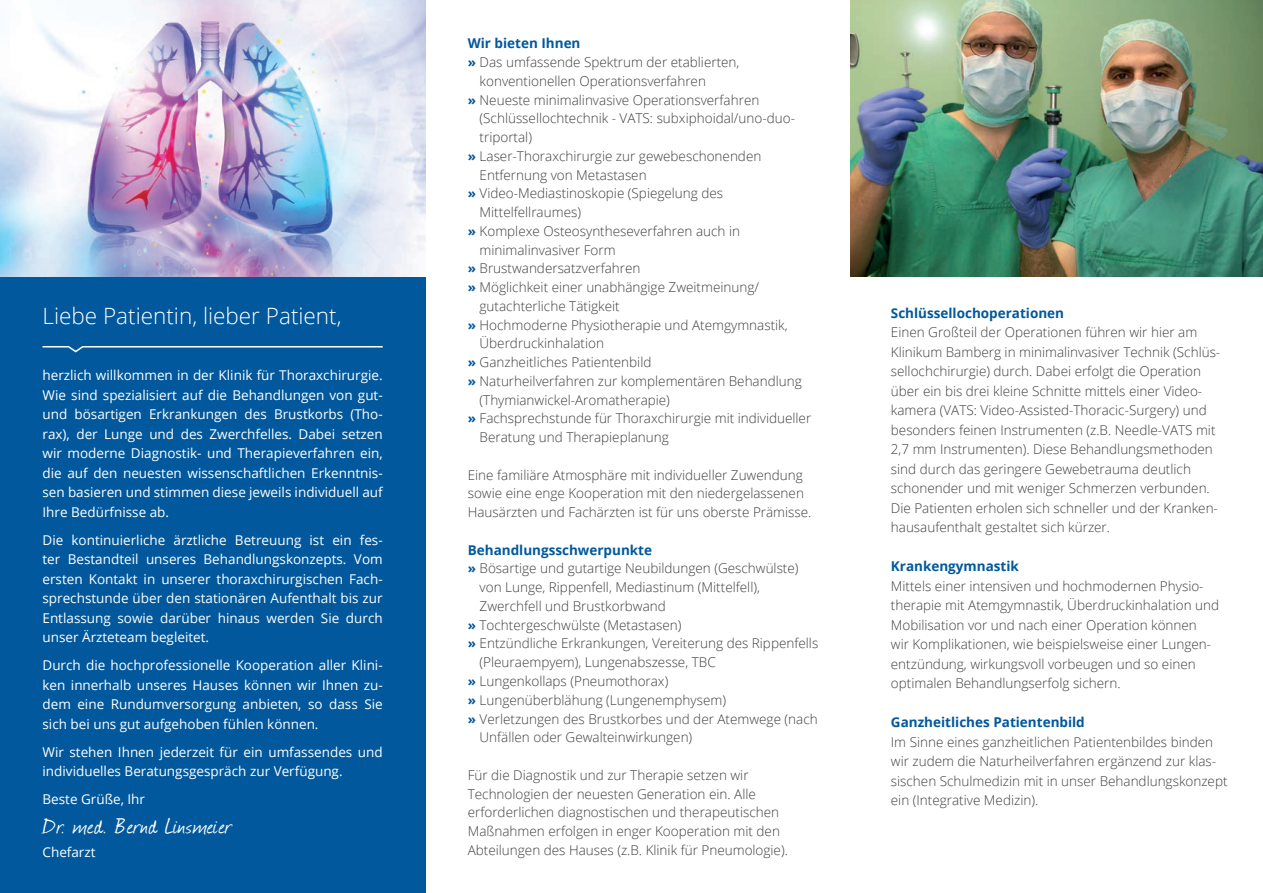
<style>
.page{position:relative;width:1263px;height:893px;background:#fff}
.page>*{position:absolute;margin:0;border:0;box-sizing:border-box;transform-origin:0 0}
.t1{font:27px "Journal";letter-spacing:.03em;color:#fff}
.t2{font:300 22.5px "Open Sans";color:#fff}
.t3{font:300 13.5px/19.5px "Open Sans";color:#3e3e3f}
.t4{font:13.5px/19.5px "Open Sans";color:#fff;text-align:justify}
.t5{font:700 13.5px "Open Sans";color:#01589c}
.s1{font-weight:700;color:#01589c}
</style>
<div class="page">
<div style="left:0;top:0;width:425px;height:893px;background:#01589c"></div>
<svg style="left:42px;top:346px;width:341px;height:7px"></svg>
<img style="left:0;top:0;width:425px;height:277px">
<img style="left:850px;top:0;width:413px;height:277px">
<h2 class="t2" style="left:43px;top:301px;width:301px">Liebe Patientin, lieber Patient,</h2>
<p class="t4" style="left:43px;top:365px;width:342px">herzlich willkommen in der Klinik für Thoraxchirurgie.<br>Wie sind spezialisiert auf die Behandlungen von gut&shy;und bösartigen Erkrankungen des Brustkorbs (Tho&shy;rax), der Lunge und des Zwerchfelles. Dabei setzen wir moderne Diagnostik- und Therapieverfahren ein, die auf den neuesten wissenschaftlichen Erkenntnis&shy;sen basieren und stimmen diese jeweils individuell auf Ihre Bedürfnisse ab.</p>
<p class="t4" style="left:43px;top:530px;width:342px">Die kontinuierliche ärztliche Betreuung ist ein fes&shy;ter Bestandteil unseres Behandlungskonzepts. Vom ersten Kontakt in unserer thoraxchirurgischen Fach&shy;sprechstunde über den stationären Aufenthalt bis zur Entlassung sowie darüber hinaus werden Sie durch unser Ärzteteam begleitet.</p>
<p class="t4" style="left:43px;top:655px;width:342px">Durch die hochprofessionelle Kooperation aller Klini&shy;ken innerhalb unseres Hauses können wir Ihnen zu&shy;dem eine Rundumversorgung anbieten, so dass Sie sich bei uns gut aufgehoben fühlen können.</p>
<p class="t4" style="left:43px;top:742px;width:342px">Wir stehen Ihnen jederzeit für ein umfassendes und individuelles Beratungsgespräch zur Verfügung.</p>
<p class="t4" style="left:43px;top:789px;width:104px">Beste Grüße, Ihr</p>
<h1 class="t1" style="left:43px;top:807px;width:190px">Dr. med. Bernd Linsmeier</h1>
<p class="t4" style="left:43px;top:842px;width:55px">Chefarzt</p>
<p class="t5" style="left:468px;top:34px;width:114px">Wir bieten Ihnen</p>
<p class="t3" style="left:468px;top:52px;width:273px"><span class="s1">»</span> Das umfassende Spektrum der etablierten,</p>
<p class="t3" style="left:480px;top:71px;width:228px">konventionellen Operationsverfahren</p>
<p class="t3" style="left:468px;top:90px;width:293px"><span class="s1">»</span> Neueste minimalinvasive Operationsverfahren</p>
<p class="t3" style="left:480px;top:108px;width:317px">(Schlüssellochtechnik - VATS: subxiphoidal/uno-duo-</p>
<p class="t3" style="left:480px;top:127px;width:54px">triportal)</p>
<p class="t3" style="left:468px;top:146px;width:295px"><span class="s1">»</span> Laser-Thoraxchirurgie zur gewebeschonenden</p>
<p class="t3" style="left:480px;top:165px;width:169px">Entfernung von Metastasen</p>
<p class="t3" style="left:468px;top:183px;width:257px"><span class="s1">»</span> Video-Mediastinoskopie (Spiegelung des</p>
<p class="t3" style="left:480px;top:202px;width:103px">Mittelfellraumes)</p>
<p class="t3" style="left:468px;top:221px;width:274px"><span class="s1">»</span> Komplexe Osteosyntheseverfahren auch in</p>
<p class="t3" style="left:480px;top:240px;width:138px">minimalinvasiver Form</p>
<p class="t3" style="left:468px;top:258px;width:174px"><span class="s1">»</span> Brustwandersatzverfahren</p>
<p class="t3" style="left:468px;top:277px;width:293px"><span class="s1">»</span> Möglichkeit einer unabhängige Zweitmeinung/</p>
<p class="t3" style="left:480px;top:296px;width:142px">gutachterliche Tätigkeit</p>
<p class="t3" style="left:468px;top:315px;width:321px"><span class="s1">»</span> Hochmoderne Physiotherapie und Atemgymnastik,</p>
<p class="t3" style="left:480px;top:333px;width:126px">Überdruckinhalation</p>
<p class="t3" style="left:468px;top:352px;width:185px"><span class="s1">»</span> Ganzheitliches Patientenbild</p>
<p class="t3" style="left:468px;top:371px;width:336px"><span class="s1">»</span> Naturheilverfahren zur komplementären Behandlung</p>
<p class="t3" style="left:480px;top:390px;width:192px">(Thymianwickel-Aromatherapie)</p>
<p class="t3" style="left:468px;top:408px;width:345px"><span class="s1">»</span> Fachsprechstunde für Thoraxchirurgie mit individueller</p>
<p class="t3" style="left:480px;top:427px;width:191px">Beratung und Therapieplanung</p>
<p class="t3" style="left:468px;top:465px;width:345px;line-height:18.8px">Eine familiäre Atmosphäre mit individueller Zuwendung sowie eine enge Kooperation mit den niedergelassenen<br>Hausärzten und Fachärzten ist für uns oberste Prämisse.</p>
<p class="t5" style="left:468px;top:540px;width:186px">Behandlungsschwerpunkte</p>
<p class="t3" style="left:468px;top:558px;width:332px"><span class="s1">»</span> Bösartige und gutartige Neubildungen (Geschwülste)</p>
<p class="t3" style="left:480px;top:577px;width:282px">von Lunge, Rippenfell, Mediastinum (Mittelfell),</p>
<p class="t3" style="left:480px;top:596px;width:188px">Zwerchfell und Brustkorbwand</p>
<p class="t3" style="left:468px;top:615px;width:215px"><span class="s1">»</span> Tochtergeschwülste (Metastasen)</p>
<p class="t3" style="left:468px;top:633px;width:352px"><span class="s1">»</span> Entzündliche Erkrankungen, Vereiterung des Rippenfells</p>
<p class="t3" style="left:480px;top:652px;width:238px">(Pleuraempyem), Lungenabszesse, TBC</p>
<p class="t3" style="left:468px;top:671px;width:202px"><span class="s1">»</span> Lungenkollaps (Pneumothorax)</p>
<p class="t3" style="left:468px;top:690px;width:260px"><span class="s1">»</span> Lungenüberblähung (Lungenemphysem)</p>
<p class="t3" style="left:468px;top:708px;width:351px"><span class="s1">»</span> Verletzungen des Brustkorbes und der Atemwege (nach</p>
<p class="t3" style="left:480px;top:727px;width:214px">Unfällen oder Gewalteinwirkungen)</p>
<p class="t3" style="left:468px;top:765px;width:322px;line-height:18.8px">Für die Diagnostik und zur Therapie setzen wir Technologien der neuesten Generation ein. Alle erforderlichen diagnostischen und therapeutischen Maßnahmen erfolgen in enger Kooperation mit den Abteilungen des Hauses (z.B. Klinik für Pneumologie).</p>
<p class="t5" style="left:891px;top:303px;width:175px">Schlüssellochoperationen</p>
<p class="t3" style="left:891px;top:322px;width:331px">Einen Großteil der Operationen führen wir hier am Klinikum Bamberg in minimalinvasiver Technik (Schlüs&shy;sellochchirurgie) durch. Dabei erfolgt die Operation über ein bis drei kleine Schnitte mittels einer Video&shy;kamera (VATS: Video-Assisted-Thoracic-Surgery) und besonders feinen Instrumenten (z.B. Needle-VATS mit 2,7 mm Instrumenten). Diese Behandlungsmethoden sind durch das geringere Gewebetrauma deutlich schonender und mit weniger Schmerzen verbunden.<br>Die Patienten erholen sich schneller und der Kranken&shy;hausaufenthalt gestaltet sich kürzer.</p>
<p class="t5" style="left:891px;top:557px;width:129px">Krankengymnastik</p>
<p class="t3" style="left:891px;top:576px;width:330px">Mittels einer intensiven und hochmodernen Physio&shy;therapie mit Atemgymnastik, Überdruckinhalation und Mobilisation vor und nach einer Operation können<br>wir Komplikationen, wie beispielsweise einer Lungen&shy;entzündung, wirkungsvoll vorbeugen und so einen optimalen Behandlungserfolg sichern.</p>
<p class="t5" style="left:891px;top:713px;width:195px">Ganzheitliches Patientenbild</p>
<p class="t3" style="left:891px;top:731px;width:338px">Im Sinne eines ganzheitlichen Patientenbildes binden wir zudem die Naturheilverfahren ergänzend zur klas&shy;sischen Schulmedizin mit in unser Behandlungskonzept ein (Integrative Medizin).</p>
</div>
